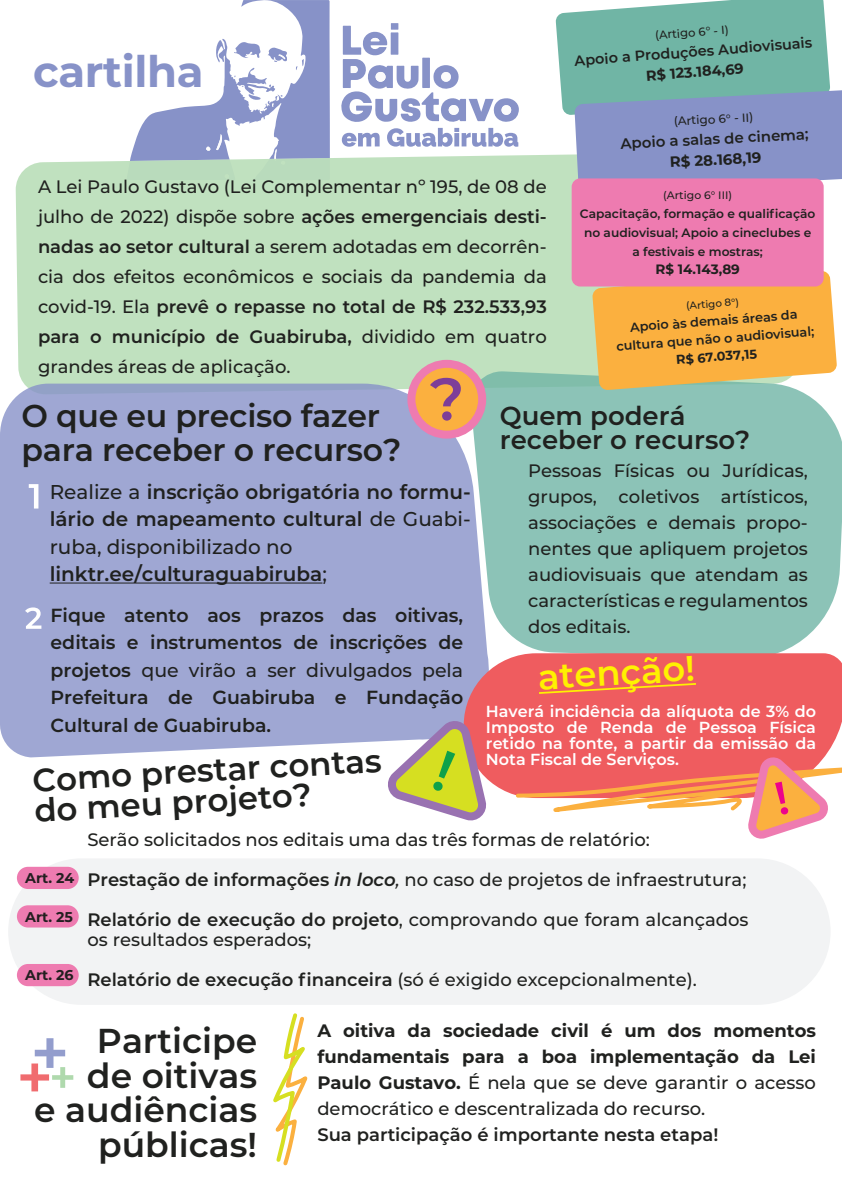
<style>
.page{position:relative;width:842px;height:1191px;background:#fff}
.page>*{position:absolute;margin:0;border:0;box-sizing:border-box;transform-origin:0 0}
.t1{font:700 43.4px "Montserrat";letter-spacing:-.01em;color:#8792c8}
.t2{font:600 35.4px "Montserrat";color:#fff101}
.t3{font:600 34.6px/34.6px "Montserrat";color:#20211f;text-align:right}
.t4{font:600 32.4px/30px "Montserrat";color:#20211f}
.t5{font:600 31.6px/33.6px "Montserrat";letter-spacing:-.01em;color:#20211f}
.t6{font:600 26px/24px "Montserrat";color:#20211f}
.t7{font:600 20px/27.4px "Montserrat";color:#20211f}
.t8{font:600 19px/27.4px "Montserrat";color:#20211f;text-align:justify}
.t9{font:500 18px/30px "Montserrat";color:#20211f;text-align:justify}
.t10{font:700 18px/26px "Montserrat";color:#20211f;text-align:justify}
.t11{font:600 18px "Montserrat";color:#20211f}
.t12{font:600 16px/16px "Montserrat";color:#fff;text-align:justify}
.t13{font:600 14.8px "Montserrat";color:#20211f}
.t14{font:700 14.8px "Montserrat";color:#20211f}
.t15{font:600 14.4px "Montserrat";color:#20211f}
.t16{font:700 14.4px "Montserrat";color:#20211f}
.t17{font:700 14.2px "Montserrat";color:#231f20}
.t18{font:700 13.6px "Montserrat";color:#20211f}
.t19{font:600 12.8px/18px "Montserrat";color:#20211f;text-align:center}
.t20{font:700 12.8px "Montserrat";color:#20211f}
.t21{font:600 12.2px/19px "Montserrat";color:#20211f;text-align:center}
.t22{font:500 12px "Montserrat";color:#20211f}
.t23{font:500 11.6px "Montserrat";color:#20211f}
.t24{font:500 10.8px "Montserrat";color:#20211f}
.t25{font:500 10.2px "Montserrat";color:#20211f}
.s1{font-weight:600}
.s2{font-weight:500}
.s3{font-weight:600;font-style:italic}
.s4{font-style:italic}
</style>
<div class="page">
<svg style="left:132px;top:0;width:198px;height:152px"></svg>
<svg style="left:341px;top:23px;width:178px;height:124px"></svg>
<div style="left:8px;top:858px;width:822px;height:146px;background:#f2f3f4;border-radius:73px"></div>
<div style="left:16px;top:152px;width:576px;height:231px;background:#c0e1bf"></div>
<div style="left:17px;top:866px;width:62px;height:23px;background:#ee7bb0;border-radius:11px"></div>
<div style="left:17px;top:905px;width:62px;height:22px;background:#ee7bb0;border-radius:11px"></div>
<div style="left:17px;top:964px;width:62px;height:22px;background:#ee7bb0;border-radius:11px"></div>
<svg style="left:555px;top:0;width:287px;height:193px;background:#86acbb"></svg>
<div style="left:471px;top:371px;width:371px;height:282px;background:#8cc3b7"></div>
<svg style="left:592px;top:271px;width:245px;height:119px;background:#f4b550"></svg>
<div style="left:572px;top:178px;width:252px;height:108px;background:#ee7bb0;border-radius:8px"></div>
<div style="left:0;top:383px;width:489px;height:374px;background:#9fa7d3"></div>
<hr style="left:50px;top:582px;width:272px;height:1px;background:#20211f">
<svg style="left:411px;top:364px;width:71px;height:70px;background:#f8a653"></svg>
<div style="left:407px;top:360px;width:79px;height:78px;border:8px solid #ee7bb0;border-radius:50%"></div>
<svg style="left:464px;top:653px;width:378px;height:58px;background:#eb6267"></svg>
<svg style="left:537px;top:682px;width:161px;height:13px;background:#f16f52"></svg>
<svg style="left:430px;top:378px;width:31px;height:42px"></svg>
<svg style="left:382px;top:711px;width:460px;height:128px"></svg>
<svg style="left:273px;top:1013px;width:35px;height:153px"></svg>
<svg style="left:20px;top:1038px;width:53px;height:53px"></svg>
<svg style="left:29px;top:484px;width:9px;height:24px"></svg>
<svg style="left:25px;top:607px;width:16px;height:22px"></svg>
<h1 class="t1" style="left:33px;top:40px;width:172px">cartilha</h1>
<p class="t9" style="left:38px;top:171px;width:510px">A Lei Paulo Gustavo (Lei Complementar nº 195, de 08 de julho de 2022) dispõe sobre <span class="s1">ações emergenciais desti&shy;nadas ao setor cultural</span> a serem adotadas em decorrên&shy;cia dos efeitos econômicos e sociais da pandemia da covid-19. Ela <span class="s1">prevê o repasse no total de R$ 232.533,93 para o município de Guabiruba,</span> dividido em quatro grandes áreas de aplicação.</p>
<p class="t23" style="left:655px;top:27px;width:75px;rotate:-4deg">(Artigo 6° - I)</p>
<p class="t15" style="left:574px;top:50px;width:240px;rotate:-4deg">Apoio a Produções Audiovisuais</p>
<p class="t16" style="left:645px;top:65px;width:99px;rotate:-4deg">R$ 123.184,69</p>
<p class="t22" style="left:673px;top:113px;width:81px;rotate:-3deg">(Artigo 6° - II)</p>
<p class="t13" style="left:620px;top:133px;width:190px;rotate:-3deg">Apoio a salas de cinema;</p>
<p class="t14" style="left:669px;top:151px;width:93px;rotate:-3deg">R$ 28.168,19</p>
<p class="t24" style="left:663px;top:187px;width:70px">(Artigo 6° III)</p>
<p class="t21" style="left:580px;top:203px;width:237px">Capacitação, formação e qualificação no audiovisual; Apoio a cineclubes e a festivais e mostras;</p>
<p class="t18" style="left:655px;top:260px;width:86px">R$ 14.143,89</p>
<p class="t25" style="left:686px;top:298px;width:55px;rotate:-4deg">(Artigo 8°)</p>
<p class="t19" style="left:614px;top:318px;width:200px;rotate:-4deg">Apoio às demais áreas da cultura que não o audiovisual;</p>
<p class="t20" style="left:676px;top:350px;width:82px;rotate:-4deg">R$ 67.037,15</p>
<h3 class="t5" style="left:22px;top:398px;width:381px">O que eu preciso fazer para receber o recurso?</h3>
<p class="t7" style="left:50px;top:477px;width:423px"><span class="s2">Realize a</span> inscrição obrigatória no formu&shy;lário de mapeamento cultural <span class="s2">de Guabi&shy;ruba, disponibilizado no </span>linktr.ee/culturaguabiruba<span class="s2">;</span></p>
<p class="t8" style="left:51px;top:601px;width:414px">Fique atento aos prazos das oitivas, editais e instrumentos de inscrições de projetos <span class="s2">que virão a ser divulgados pela </span>Prefeitura de Guabiruba e Fundação Cultural de Guabiruba.</p>
<h3 class="t4" style="left:32px;top:763px;width:351px;rotate:-3deg">Como prestar contas do meu projeto?</h3>
<h3 class="t6" style="left:500px;top:402px;width:252px">Quem poderá receber o recurso?</h3>
<p class="t9" style="left:528px;top:457px;width:281px;line-height:26px">Pessoas Físicas ou Jurídicas, grupos, coletivos artísticos, associações e demais propo&shy;nentes que apliquem projetos audiovisuais que atendam as características e regulamentos dos editais.</p>
<h2 class="t2" style="left:537px;top:651px;width:159px;rotate:-3deg">atenção!</h2>
<p class="t12" style="left:486px;top:702px;width:332px">Haverá incidência da alíquota de 3% do Imposto de Renda de Pessoa Física retido na fonte, a partir da emissão da Nota Fiscal de Serviços.</p>
<p class="t17" style="left:25px;top:868px;width:51px">Art. 24</p>
<p class="t17" style="left:25px;top:906px;width:49px">Art. 25</p>
<p class="t17" style="left:25px;top:965px;width:50px">Art. 26</p>
<p class="t9" style="left:87px;top:823px;width:564px">Serão solicitados nos editais uma das três formas de relatório:</p>
<p class="t9" style="left:87px;top:863px;width:660px"><span class="s1">Prestação de informações</span> <span class="s3">in loco</span><span class="s4">,</span> no caso de projetos de infraestrutura;</p>
<p class="t9" style="left:87px;top:908px;width:663px;line-height:20px"><span class="s1">Relatório de execução do projeto</span>, comprovando que foram alcançados os resultados esperados;</p>
<p class="t11" style="left:87px;top:966px;width:611px">Relatório de execução financeira <span class="s2">(só é exigido excepcionalmente).</span></p>
<h3 class="t3" style="left:34px;top:1022px;width:225px">Participe<br>de oitivas<br>e audiências públicas!</h3>
<p class="t10" style="left:317px;top:1016px;width:500px">A oitiva da sociedade civil é um dos momentos fundamentais para a boa implementação da Lei Paulo Gustavo. <span class="s2">É nela que se deve garantir o acesso democrático e descentralizada do recurso.</span></p>
<p class="t11" style="left:317px;top:1121px;width:402px">Sua participação é importante nesta etapa!</p>
</div>
